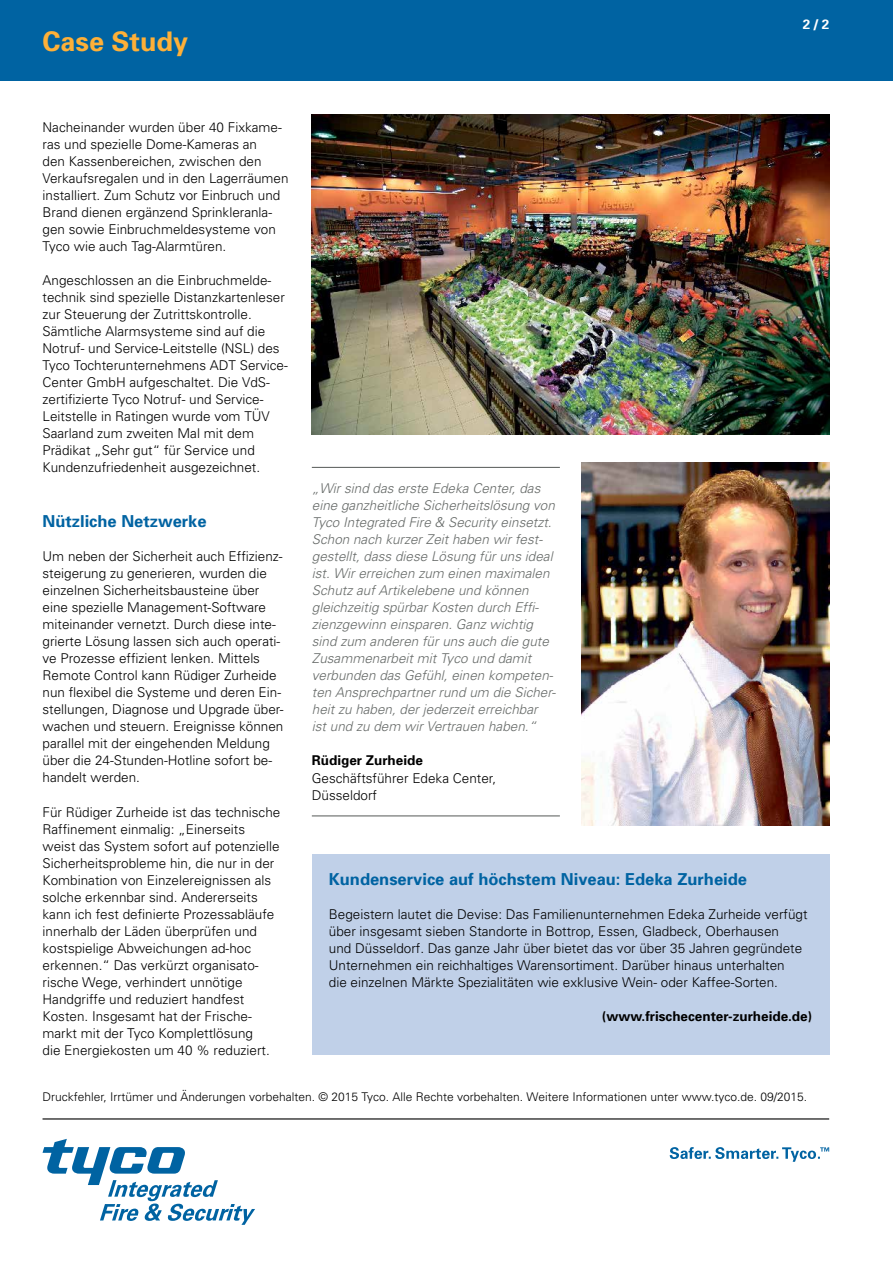
<style>
.page{position:relative;width:893px;height:1263px;background:#fff}
.page>*{position:absolute;margin:0;border:0;box-sizing:border-box;transform-origin:0 0}
.t1{font:700 27px "Univers";color:#feb038}
.t2{font:700 16.5px "Univers";color:#0063a2}
.t3{font:300 13.5px/17px "Univers";color:#000}
.t4{font:italic 300 13.5px/17px "Univers";color:#676b69}
.t5{font:700 13.5px "Univers";color:#000}
.t6{font:700 13.5px "Univers";color:#fff}
.t7{font:300 12px "Univers";color:#000}
.s1{font-weight:900}
</style>
<div class="page">
<div style="left:0;top:0;width:893px;height:81px;background:#0063a2"></div>
<svg style="left:670px;top:1147px;width:159px;height:15px"></svg>
<svg style="left:43px;top:1139px;width:212px;height:86px"></svg>
<hr style="left:43px;top:1118px;width:786px;height:1px;background:#000">
<img style="left:312px;top:115px;width:517px;height:319px">
<img style="left:581px;top:463px;width:248px;height:362px">
<hr style="left:312px;top:467px;width:248px;height:1px;background:#676b69">
<hr style="left:312px;top:815px;width:248px;height:1px;background:#676b69">
<div style="left:312px;top:854px;width:517px;height:201px;background:#c0d0e8"></div>
<h1 class="t1" style="left:43px;top:25px;width:147px">Case Study</h1>
<p class="t6" style="left:803px;top:17px;width:28px">2 <span class="s1">/</span> 2</p>
<p class="t3" style="left:43px;top:119px;width:248px">Nacheinander wurden über 40 Fixkame&shy;ras und spezielle Dome-Kameras an<br>den Kassenbereichen, zwischen den Verkaufsregalen und in den Lagerräumen installiert. Zum Schutz vor Einbruch und Brand dienen ergänzend Sprinkleranla&shy;gen sowie Einbruchmeldesysteme von Tyco wie auch Tag-Alarmtüren.</p>
<p class="t3" style="left:43px;top:272px;width:247px">Angeschlossen an die Einbruchmelde&shy;technik sind spezielle Distanzkartenleser zur Steuerung der Zutrittskontrolle.<br>Sämtliche Alarmsysteme sind auf die Notruf- und Service-Leitstelle (NSL) des Tyco Tochterunternehmens ADT Service-Center GmbH aufgeschaltet. Die VdS&shy;zertifizierte Tyco Notruf- und Service-Leitstelle in Ratingen wurde vom TÜV Saarland zum zweiten Mal mit dem Prädikat „Sehr gut“ für Service und Kundenzufriedenheit ausgezeichnet.</p>
<p class="t2" style="left:43px;top:511px;width:166px">Nützliche Netzwerke</p>
<p class="t3" style="left:43px;top:548px;width:243px">Um neben der Sicherheit auch Effizienz&shy;steigerung zu generieren, wurden die einzelnen Sicherheitsbausteine über eine spezielle Management-Software miteinander vernetzt. Durch diese inte&shy;grierte Lösung lassen sich auch operati&shy;ve Prozesse effizient lenken. Mittels Remote Control kann Rüdiger Zurheide nun flexibel die Systeme und deren Ein&shy;stellungen, Diagnose und Upgrade über&shy;wachen und steuern. Ereignisse können parallel mit der eingehenden Meldung über die 24-Stunden-Hotline sofort be&shy;handelt werden.</p>
<p class="t3" style="left:43px;top:803px;width:239px">Für Rüdiger Zurheide ist das technische Raffinement einmalig: „Einerseits weist das System sofort auf potenzielle Sicherheitsprobleme hin, die nur in der Kombination von Einzelereignissen als solche erkennbar sind. Andererseits kann ich fest definierte Prozessabläufe innerhalb der Läden überprüfen und kostspielige Abweichungen ad-hoc erkennen.“ Das verkürzt organisato&shy;rische Wege, verhindert unnötige Handgriffe und reduziert handfest Kosten. Insgesamt hat der Frische&shy;markt mit der Tyco Komplettlösung<br>die Energiekosten um 40 % reduziert.</p>
<p class="t4" style="left:312px;top:480px;width:245px">„Wir sind das erste Edeka Center, das eine ganzheitliche Sicherheitslösung von Tyco Integrated Fire &amp; Security einsetzt.<br>Schon nach kurzer Zeit haben wir fest&shy;gestellt, dass diese Lösung für uns ideal ist. Wir erreichen zum einen maximalen Schutz auf Artikelebene und können gleichzeitig spürbar Kosten durch Effi&shy;zienzgewinn einsparen. Ganz wichtig sind zum anderen für uns auch die gute Zusammenarbeit mit Tyco und damit verbunden das Gefühl, einen kompeten&shy;ten Ansprechpartner rund um die Sicher&shy;heit zu haben, der jederzeit erreichbar ist und zu dem wir Vertrauen haben.“</p>
<p class="t5" style="left:312px;top:752px;width:113px">Rüdiger Zurheide</p>
<p class="t3" style="left:312px;top:769px;width:186px">Geschäftsführer Edeka Center,<br>Düsseldorf</p>
<p class="t2" style="left:329px;top:869px;width:420px">Kundenservice auf höchstem Niveau: Edeka Zurheide</p>
<p class="t3" style="left:329px;top:905px;width:480px">Begeistern lautet die Devise: Das Familienunternehmen Edeka Zurheide verfügt über insgesamt sieben Standorte in Bottrop, Essen, Gladbeck, Oberhausen<br>und Düsseldorf. Das ganze Jahr über bietet das vor über 35 Jahren gegründete Unternehmen ein reichhaltiges Warensortiment. Darüber hinaus unterhalten<br>die einzelnen Märkte Spezialitäten wie exklusive Wein- oder Kaffee-Sorten.</p>
<p class="t5" style="left:602px;top:1008px;width:212px">(www.frischecenter-zurheide.de)</p>
<p class="t7" style="left:43px;top:1090px;width:766px">Druckfehler, Irrtümer und Änderungen vorbehalten. © 2015 Tyco. Alle Rechte vorbehalten. Weitere Informationen unter www.tyco.de. 09/2015.</p>
</div>
